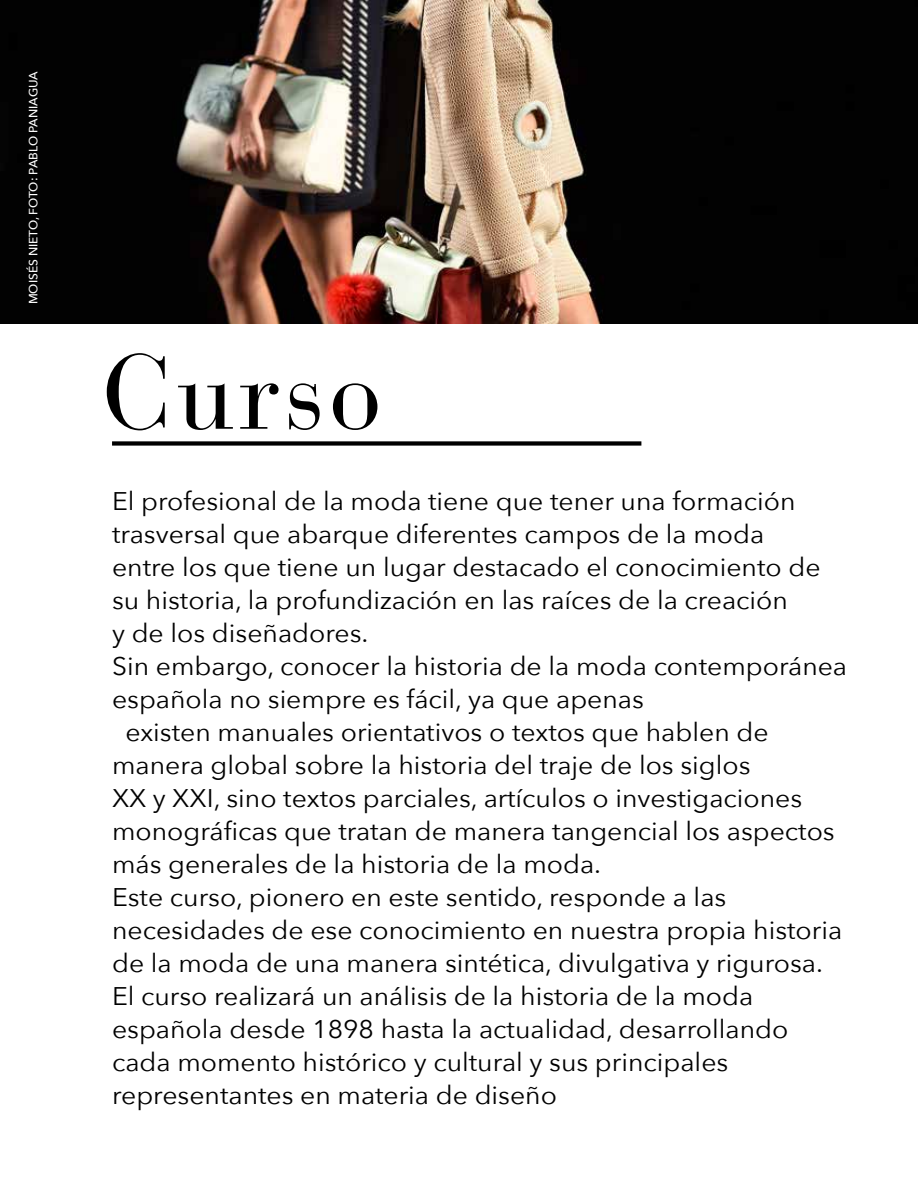
<style>
.page{position:relative;width:918px;height:1188px;background:#fff}
.page>*{position:absolute;margin:0;border:0;box-sizing:border-box;transform-origin:0 0}
.t1{font:105px "Bauer Bodoni";letter-spacing:.04em;color:#000}
.t2{font:25.5px "Avenir Next";color:#000;scale:1.04 1}
.t3{font:500 12px "Avenir Next";color:#fff}
</style>
<div class="page">
<img style="left:0;top:0;width:918px;height:324px">
<div style="left:112px;top:441px;width:529px;height:5px;background:#000"></div>
<p class="t3" style="left:23px;top:304px;width:235px;rotate:-90deg">MOISÉS NIETO, FOTO: PABLO PANIAGUA</p>
<h1 class="t1" style="left:102px;top:330px;width:281px">Curso</h1>
<p class="t2" style="left:112px;top:479px;width:659px">El profesional de la moda tiene que tener una formación</p>
<p class="t2" style="left:112px;top:512px;width:629px">trasversal que abarque diferentes campos de la moda</p>
<p class="t2" style="left:112px;top:545px;width:683px">entre los que tiene un lugar destacado el conocimiento de</p>
<p class="t2" style="left:112px;top:578px;width:651px">su historia, la profundización en las raíces de la creación</p>
<p class="t2" style="left:112px;top:611px;width:248px">y de los diseñadores.</p>
<p class="t2" style="left:112px;top:644px;width:708px">Sin embargo, conocer la historia de la moda contemporánea</p>
<p class="t2" style="left:112px;top:677px;width:513px">española no siempre es fácil, ya que apenas</p>
<p class="t2" style="left:125px;top:710px;width:620px">existen manuales orientativos o textos que hablen de</p>
<p class="t2" style="left:112px;top:743px;width:615px">manera global sobre la historia del traje de los siglos</p>
<p class="t2" style="left:112px;top:776px;width:665px">XX y XXI, sino textos parciales, artículos o investigaciones</p>
<p class="t2" style="left:112px;top:809px;width:696px">monográficas que tratan de manera tangencial los aspectos</p>
<p class="t2" style="left:112px;top:842px;width:472px">más generales de la historia de la moda.</p>
<p class="t2" style="left:112px;top:875px;width:592px">Este curso, pionero en este sentido, responde a las</p>
<p class="t2" style="left:112px;top:908px;width:704px">necesidades de ese conocimiento en nuestra propia historia</p>
<p class="t2" style="left:112px;top:941px;width:685px">de la moda de una manera sintética, divulgativa y rigurosa.</p>
<p class="t2" style="left:112px;top:974px;width:618px">El curso realizará un análisis de la historia de la moda</p>
<p class="t2" style="left:112px;top:1007px;width:652px">española desde 1898 hasta la actualidad, desarrollando</p>
<p class="t2" style="left:112px;top:1040px;width:594px">cada momento histórico y cultural y sus principales</p>
<p class="t2" style="left:112px;top:1073px;width:429px">representantes en materia de diseño</p>
</div>
